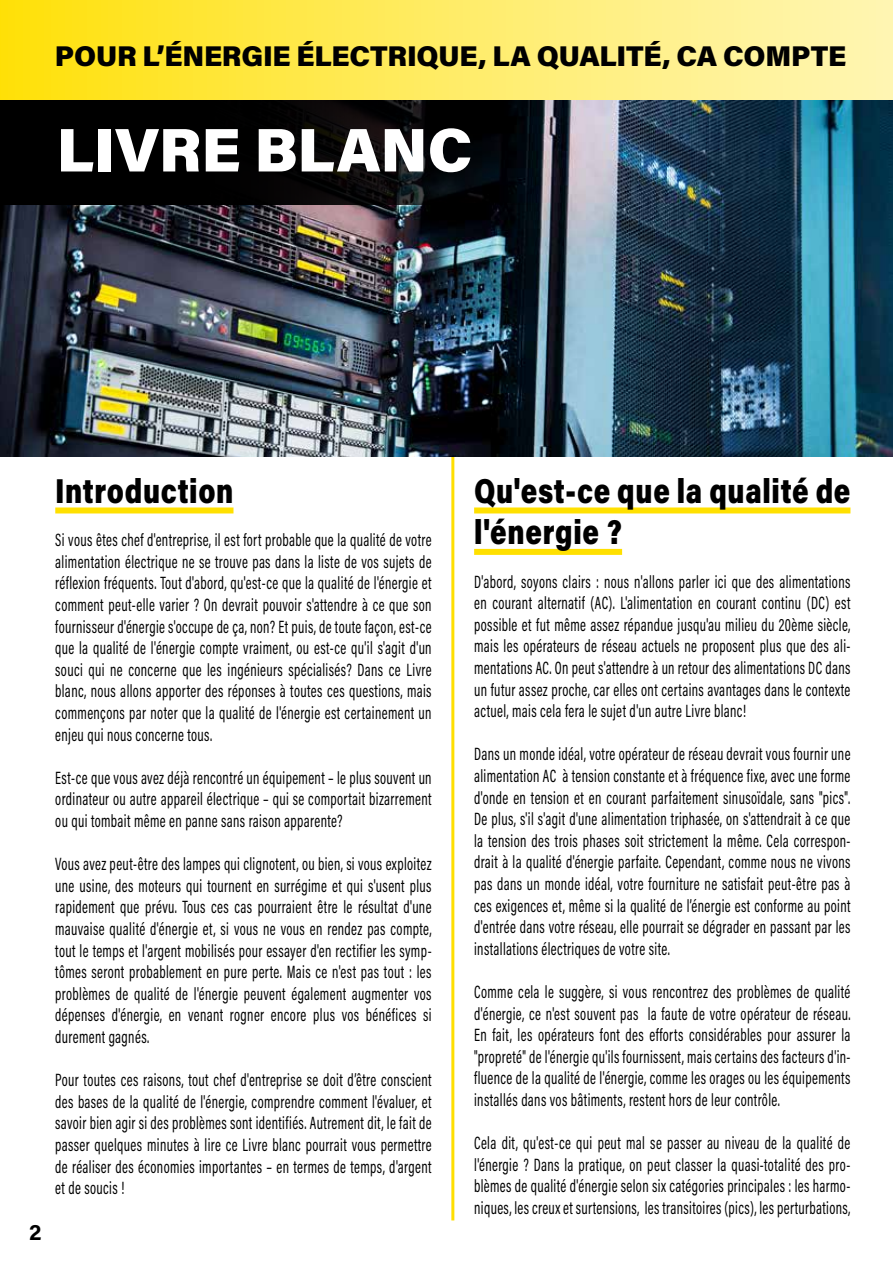
<style>
.page{position:relative;width:893px;height:1263px;background:#fff}
.page>*{position:absolute;margin:0;border:0;box-sizing:border-box;transform-origin:0 0}
.t1{font:900 61.5px "Acumin Pro";color:#fff}
.t2{font:900 34.5px/41.4px "Acumin Pro";letter-spacing:.025em;color:#000;scale:.8 1}
.t3{font:900 28.5px "Acumin Pro";letter-spacing:-.01em;color:#000}
.t4{font:700 22.5px "Acumin Pro";color:#000}
.t5{font:18px/21.6px "Acumin Pro Cond";letter-spacing:.025em;color:#000;text-align:justify;scale:.8 1}
</style>
<div class="page">
<hr style="left:451px;top:99px;width:3px;height:1121px;background:#ffdf00">
<div style="left:55px;top:507px;width:178px;height:6px;background:#ffe000"></div>
<div style="left:474px;top:507px;width:376px;height:6px;background:#ffe000"></div>
<div style="left:474px;top:549px;width:148px;height:6px;background:#ffe000"></div>
<img style="left:0;top:99px;width:893px;height:357px">
<svg style="left:0;top:99px;width:536px;height:106px;fill:#000"></svg>
<div style="left:0;top:0;width:893px;height:99px;background:linear-gradient(to right,#ffe10d,#fff6b9)"></div>
<h3 class="t3" style="left:55px;top:35px;width:793px">POUR L’ÉNERGIE ÉLECTRIQUE, LA QUALITÉ, CA COMPTE</h3>
<h1 class="t1" style="left:57px;top:106px;width:417px">LIVRE BLANC</h1>
<p class="t4" style="left:29px;top:1216px;width:14px">2</p>
<h2 class="t2" style="left:55px;top:468px;width:224px">Introduction</h2>
<p class="t5" style="left:55px;top:529px;width:472px">Si vous êtes chef d'entreprise, il est fort probable que la qualité de votre alimentation électrique ne se trouve pas dans la liste de vos sujets de réflexion fréquents. Tout d'abord, qu'est-ce que la qualité de l'énergie et comment peut-elle varier ? On devrait pouvoir s'attendre à ce que son fournisseur d'énergie s'occupe de ça, non? Et puis, de toute façon, est-ce que la qualité de l'énergie compte vraiment, ou est-ce qu'il s'agit d'un souci qui ne concerne que les ingénieurs spécialisés? Dans ce Livre blanc, nous allons apporter des réponses à toutes ces questions, mais commençons par noter que la qualité de l'énergie est certainement un enjeu qui nous concerne tous.</p>
<p class="t5" style="left:55px;top:766px;width:472px">Est-ce que vous avez déjà rencontré un équipement – le plus souvent un ordinateur ou autre appareil électrique – qui se comportait bizarrement ou qui tombait même en panne sans raison apparente?</p>
<p class="t5" style="left:55px;top:853px;width:472px">Vous avez peut-être des lampes qui clignotent, ou bien, si vous exploitez une usine, des moteurs qui tournent en surrégime et qui s'usent plus rapidement que prévu. Tous ces cas pourraient être le résultat d'une mauvaise qualité d'énergie et, si vous ne vous en rendez pas compte, tout le temps et l'argent mobilisés pour essayer d'en rectifier les symp&shy;tômes seront probablement en pure perte. Mais ce n'est pas tout : les problèmes de qualité de l'énergie peuvent également augmenter vos dépenses d'énergie, en venant rogner encore plus vos bénéfices si durement gagnés.</p>
<p class="t5" style="left:55px;top:1069px;width:472px">Pour toutes ces raisons, tout chef d'entreprise se doit d’être conscient des bases de la qualité de l'énergie, comprendre comment l'évaluer, et savoir bien agir si des problèmes sont identifiés. Autrement dit, le fait de passer quelques minutes à lire ce Livre blanc pourrait vous permettre de réaliser des économies importantes – en termes de temps, d'argent et de soucis !</p>
<h2 class="t2" style="left:474px;top:468px;width:472px">Qu'est-ce que la qualité de l'énergie ?</h2>
<p class="t5" style="left:474px;top:570px;width:472px">D'abord, soyons clairs : nous n'allons parler ici que des alimentations en courant alternatif (AC). L'alimentation en courant continu (DC) est possible et fut même assez répandue jusqu'au milieu du 20ème siècle, mais les opérateurs de réseau actuels ne proposent plus que des ali&shy;mentations AC. On peut s'attendre à un retour des alimentations DC dans un futur assez proche, car elles ont certains avantages dans le contexte actuel, mais cela fera le sujet d'un autre Livre blanc!</p>
<p class="t5" style="left:474px;top:743px;width:472px">Dans un monde idéal, votre opérateur de réseau devrait vous fournir une alimentation AC à tension constante et à fréquence fixe, avec une forme d'onde en tension et en courant parfaitement sinusoïdale, sans "pics".<br>De plus, s'il s'agit d'une alimentation triphasée, on s'attendrait à ce que la tension des trois phases soit strictement la même. Cela correspon&shy;drait à la qualité d'énergie parfaite. Cependant, comme nous ne vivons pas dans un monde idéal, votre fourniture ne satisfait peut-être pas à ces exigences et, même si la qualité de l’énergie est conforme au point d'entrée dans votre réseau, elle pourrait se dégrader en passant par les installations électriques de votre site.</p>
<p class="t5" style="left:474px;top:981px;width:472px">Comme cela le suggère, si vous rencontrez des problèmes de qualité d'énergie, ce n'est souvent pas la faute de votre opérateur de réseau.<br>En fait, les opérateurs font des efforts considérables pour assurer la "propreté" de l'énergie qu'ils fournissent, mais certains des facteurs d'in&shy;fluence de la qualité de l'énergie, comme les orages ou les équipements installés dans vos bâtiments, restent hors de leur contrôle.</p>
<p class="t5" style="left:474px;top:1132px;width:472px">Cela dit, qu'est-ce qui peut mal se passer au niveau de la qualité de l'énergie ? Dans la pratique, on peut classer la quasi-totalité des pro&shy;blèmes de qualité d'énergie selon six catégories principales : les harmo&shy;niques, les creux et surtensions, les transitoires (pics), les perturbations,</p>
</div>
